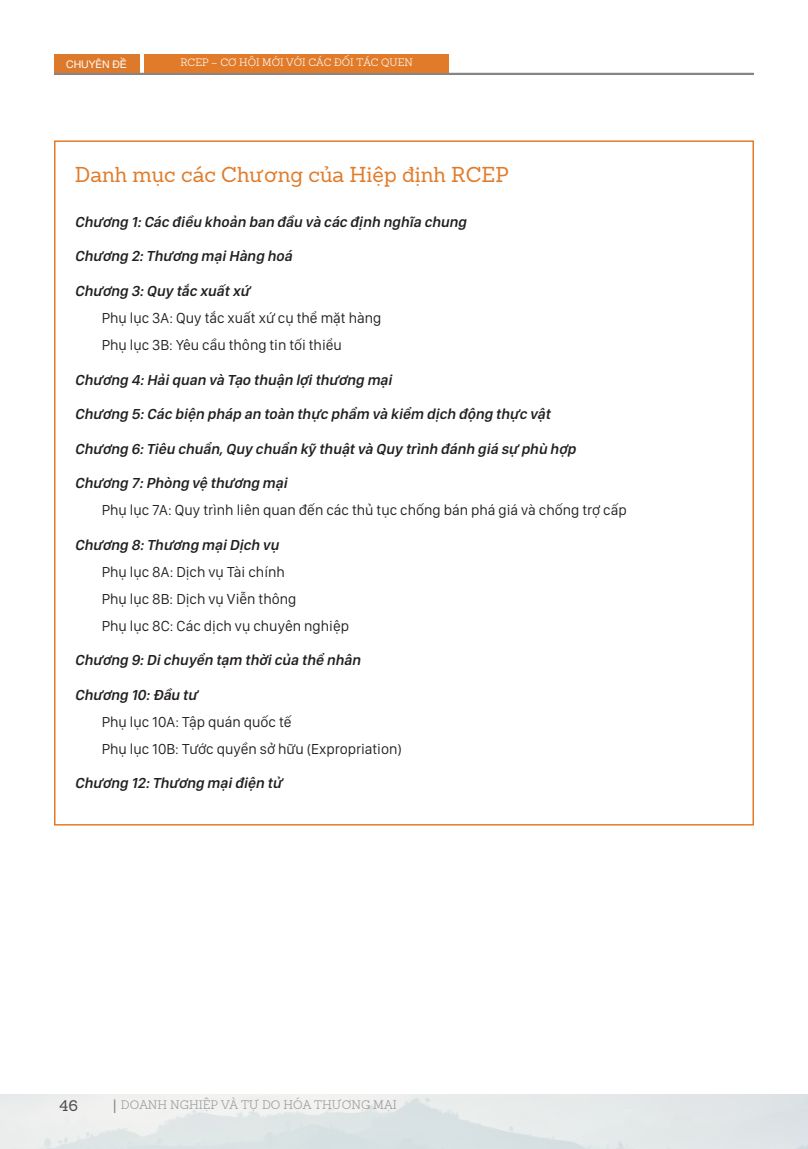
<style>
.page{position:relative;width:808px;height:1149px;background:#fff}
.page>*{position:absolute;margin:0;border:0;box-sizing:border-box;transform-origin:0 0}
.t1{font:21px "AG Sanchez Slab";color:#e17b29}
.t2{font:italic 600 15px "San Francisco Display";color:#231f20}
.t3{font:15px "San Francisco Display";color:#231f20}
.t4{font:15px "AG Sanchez Slab";color:#231f20}
.t5{font:300 12px "AG Sanchez Slab";color:#858587}
.t6{font:300 10.5px "AG Sanchez Slab";color:#fff}
.t7{font:10.5px "Helvetica Neue";color:#fff}
</style>
<div class="page">
<hr style="left:54px;top:73px;width:700px;height:2px;background:#858587">
<div style="left:54px;top:54px;width:85px;height:19px;background:#dd792b"></div>
<div style="left:145px;top:54px;width:304px;height:19px;background:#e17b29"></div>
<p class="t7" style="left:66px;top:57px;width:62px">CHUYÊN ĐỀ</p>
<p class="t6" style="left:180px;top:55px;width:234px">RCEP – CƠ HỘI MỚI VỚI CÁC ĐỐI TÁC QUEN</p>
<p class="t1" style="left:75px;top:158px;width:435px">Danh mục các Chương của Hiệp định RCEP</p>
<p class="t2" style="left:75px;top:212px;width:396px">Chương 1:Các điều khoản ban đầu và các định nghĩa chung</p>
<p class="t2" style="left:75px;top:247px;width:222px">Chương 2:Thương mạiHàng hoá</p>
<p class="t2" style="left:75px;top:281px;width:180px">Chương 3:Quy tắc xuấtxứ</p>
<p class="t3" style="left:102px;top:308px;width:281px">Phụ lục 3A: Quy tắc xuất xứ cụ thể mặt hàng</p>
<p class="t3" style="left:102px;top:335px;width:242px">Phụ lục 3B: Yêu cầu thông tin tối thiểu</p>
<p class="t2" style="left:75px;top:370px;width:322px">Chương 4:Hảiquan và Tạo thuận lợithương mại</p>
<p class="t2" style="left:75px;top:404px;width:480px">Chương 5:Các biện pháp an toàn thực phẩm và kiểm dịch động thực vật</p>
<p class="t2" style="left:75px;top:439px;width:505px">Chương 6:Tiêu chuẩn,Quy chuẩn kỹ thuậtvà Quy trình đánh giá sự phù hợp</p>
<p class="t2" style="left:75px;top:473px;width:217px">Chương 7:Phòng vệ thương mại</p>
<p class="t3" style="left:102px;top:500px;width:526px">Phụ lục 7A: Quy trình liên quan đến các thủ tục chống bán phá giá và chống trợ cấp</p>
<p class="t2" style="left:75px;top:535px;width:208px">Chương 8:Thương mạiDịch vụ</p>
<p class="t3" style="left:102px;top:562px;width:185px">Phụ lục 8A: Dịch vụ Tài chính</p>
<p class="t3" style="left:102px;top:589px;width:196px">Phụ lục 8B: Dịch vụ Viễn thông</p>
<p class="t3" style="left:102px;top:616px;width:249px">Phụ lục 8C: Các dịch vụ chuyên nghiệp</p>
<p class="t2" style="left:75px;top:650px;width:290px">Chương 9:Dichuyển tạm thờicủa thể nhân</p>
<p class="t2" style="left:75px;top:685px;width:127px">Chương 10:Đầu tư</p>
<p class="t3" style="left:102px;top:712px;width:191px">Phụ lục 10A: Tập quán quốc tế</p>
<p class="t3" style="left:102px;top:739px;width:302px">Phụ lục 10B: Tước quyền sở hữu (Expropriation)</p>
<p class="t2" style="left:75px;top:773px;width:212px">Chương 12:Thương mạiđiện tử</p>
<p class="t4" style="left:60px;top:1093px;width:20px">46</p>
<p class="t5" style="left:121px;top:1095px;width:277px">DOANH NGHIỆP VÀ TỰ DO HÓA THƯƠNG MẠI</p>
</div>
